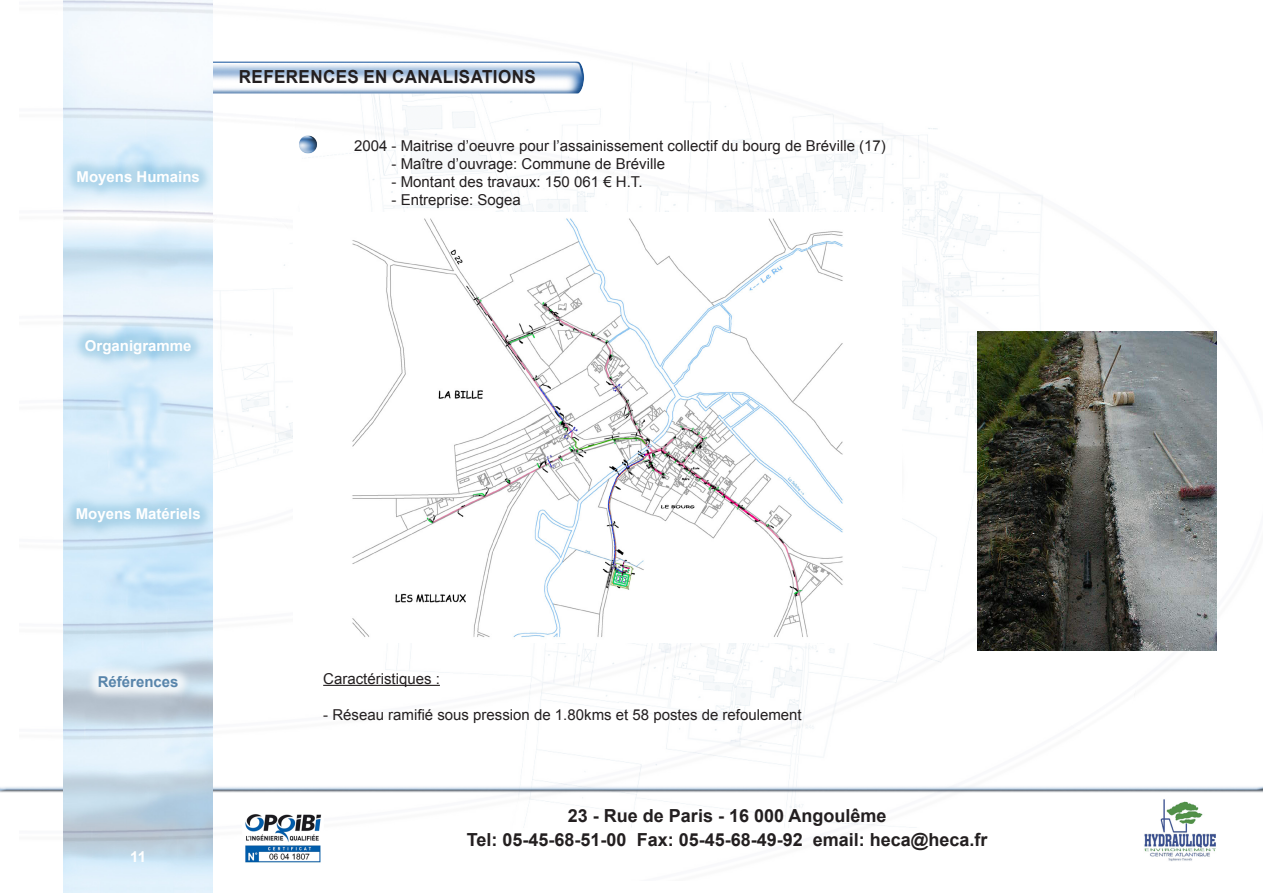
<style>
.page{position:relative;width:1263px;height:893px;background:#fff}
.page>*{position:absolute;margin:0;border:0;box-sizing:border-box;transform-origin:0 0}
.t1{font:700 18px "Arial";color:#231f20}
.t2{font:700 18px "Arial";letter-spacing:.025em;color:#231f20;scale:.95 1}
.t3{font:15px "Arial";color:#231f20}
.Texte_bandeau_OFF{font:700 15px "Arial";color:#fff}
.Texte_bandeau_ON{font:700 15px "Arial";color:#5885ab}
</style>
<div class="page">
<img style="left:63px;top:0;width:1154px;height:880px">
<img style="left:213px;top:56px;width:378px;height:42px">
<img style="left:0;top:745px;width:1263px;height:92px">
<img style="left:64px;top:0;width:149px;height:893px">
<div style="left:62px;top:156px;width:150px;height:41px;background:#4399c3;opacity:.3"></div>
<div style="left:70px;top:325px;width:134px;height:42px;background:#4399c3;opacity:.3"></div>
<div style="left:61px;top:493px;width:151px;height:42px;background:#4399c3;opacity:.3"></div>
<div style="left:84px;top:661px;width:107px;height:39px;background:#fff;opacity:.75"></div>
<img style="left:298px;top:133px;width:21px;height:23px">
<hr style="left:323px;top:685px;width:117px;height:1px;background:#231f20">
<img style="left:977px;top:332px;width:239px;height:319px">
<img style="left:293px;top:212px;width:608px;height:430px">
<img style="left:1144px;top:799px;width:72px;height:62px">
<img style="left:242px;top:811px;width:82px;height:53px">
<p class="Texte_bandeau_OFF" style="left:77px;top:167px;width:125px">Moyens Humains</p>
<p class="t2" style="left:239px;top:65px;width:314px">REFERENCES EN CANALISATIONS</p>
<p class="t3" style="left:354px;top:136px;width:533px">2004 - Maitrise d’oeuvre pour l’assainissement collectif du bourg de Bréville (17)</p>
<p class="t3" style="left:392px;top:154px;width:275px">- Maître d’ouvrage: Commune de Bréville</p>
<p class="t3" style="left:392px;top:172px;width:252px">- Montant des travaux: 150 061 € H.T.</p>
<p class="t3" style="left:392px;top:190px;width:131px">- Entreprise: Sogea</p>
<p class="Texte_bandeau_OFF" style="left:85px;top:335px;width:108px">Organigramme</p>
<p class="Texte_bandeau_OFF" style="left:76px;top:504px;width:127px">Moyens Matériels</p>
<p class="Texte_bandeau_ON" style="left:98px;top:672px;width:82px">Références</p>
<p class="Texte_bandeau_OFF" style="left:130px;top:847px;width:17px">11</p>
<p class="t3" style="left:323px;top:669px;width:118px">Caractéristiques :</p>
<p class="t3" style="left:323px;top:705px;width:480px">- Réseau ramifié sous pression de 1.80kms et 58 postes de refoulement</p>
<p class="t1" style="left:568px;top:804px;width:320px">23 - Rue de Paris - 16 000 Angoulême</p>
<p class="t1" style="left:467px;top:828px;width:522px">Tel: 05-45-68-51-00 Fax: 05-45-68-49-92 email: heca@heca.fr</p>
</div>
